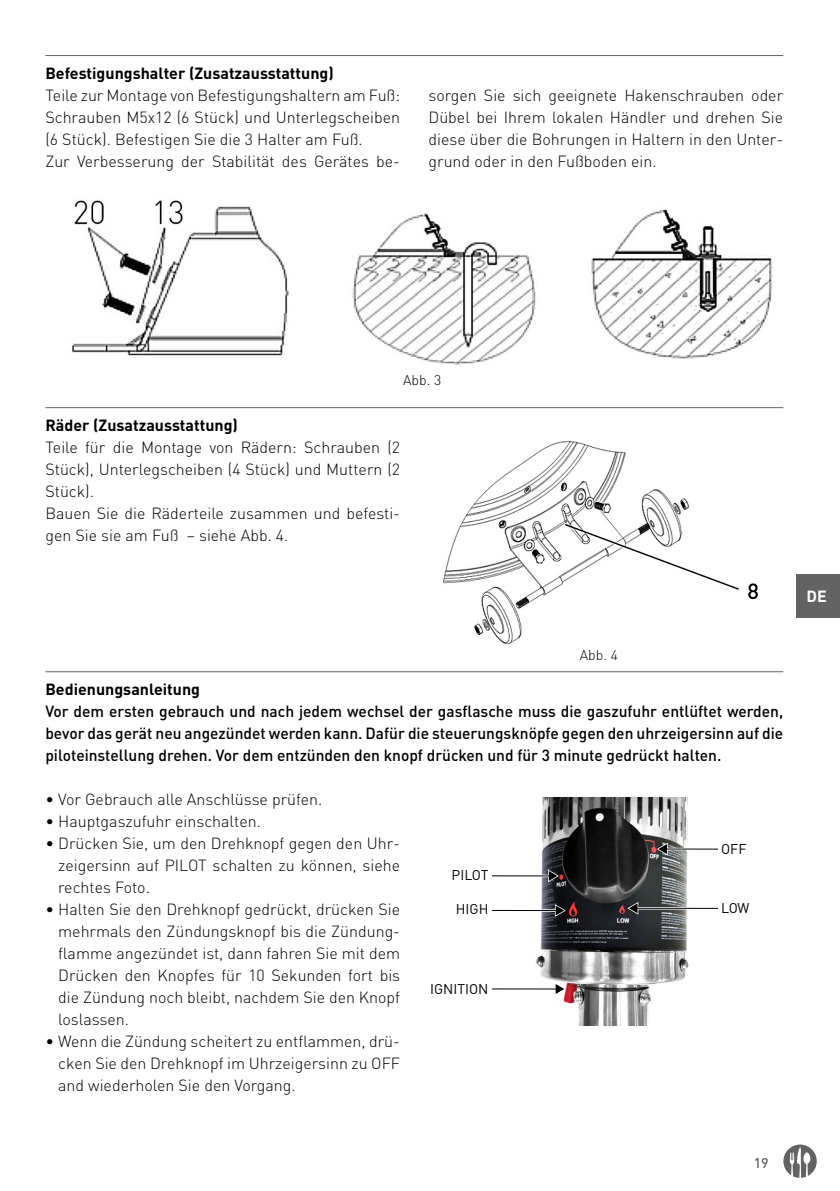
<style>
.page{position:relative;width:840px;height:1191px;background:#fff}
.page>*{position:absolute;margin:0;border:0;box-sizing:border-box;transform-origin:0 0}
.t1{font:300 16px/22px "DIN Pro";color:#000;text-align:justify}
.t2{font:500 16px/22px "DIN Pro";color:#000;text-align:justify}
.t3{font:700 16px "DIN Pro";color:#000}
.t4{font:700 16px "DIN Pro";color:#fff}
.t5{font:14px "DIN Pro";color:#000}
.t6{font:300 14px "DIN Pro";color:#000}
.t7{font:500 14px "DIN Pro";color:#646363}
</style>
<div class="page">
<div style="left:796px;top:574px;width:43px;height:43px;background:#646363"></div>
<svg style="left:783px;top:1144px;width:33px;height:33px"></svg>
<hr style="left:45px;top:55px;width:737px;height:1px;background:#646363">
<hr style="left:45px;top:407px;width:737px;height:1px;background:#646363">
<img style="left:72px;top:200px;width:701px;height:165px">
<img style="left:443px;top:441px;width:315px;height:204px">
<hr style="left:45px;top:671px;width:737px;height:1px;background:#646363">
<img style="left:536px;top:797px;width:153px;height:228px">
<svg style="left:492px;top:868px;width:68px;height:15px"></svg>
<svg style="left:492px;top:903px;width:75px;height:15px"></svg>
<svg style="left:492px;top:984px;width:72px;height:10px"></svg>
<svg style="left:625px;top:900px;width:93px;height:16px"></svg>
<svg style="left:655px;top:841px;width:63px;height:15px"></svg>
<p class="t3" style="left:45px;top:60px;width:290px">Befestigungshalter (Zusatzausstattung)</p>
<p class="t1" style="left:45px;top:83px;width:356px;text-align:left">Teile zur Montage von Befestigungshaltern am Fuß:<br>Schrauben M5x12 (6 Stück) und Unterlegscheiben (6 Stück). Befestigen Sie die 3 Halter am Fuß.<br>Zur Verbesserung der Stabilität des Gerätes be-</p>
<p class="t1" style="left:428px;top:83px;width:356px">sorgen Sie sich geeignete Hakenschrauben oder Dübel bei Ihrem lokalen Händler und drehen Sie diese über die Bohrungen in Haltern in den Unter&shy;grund oder in den Fußboden ein.</p>
<p class="t6" style="left:403px;top:370px;width:40px">Abb. 3</p>
<p class="t3" style="left:45px;top:412px;width:194px">Räder (Zusatzausstattung)</p>
<p class="t1" style="left:45px;top:435px;width:356px;text-align:left">Teile für die Montage von Rädern: Schrauben (2<br>Stück), Unterlegscheiben (4 Stück) und Muttern (2<br>Stück).<br>Bauen Sie die Räderteile zusammen und befesti&shy;gen Sie sie am Fuß – siehe Abb. 4.</p>
<p class="t6" style="left:579px;top:646px;width:40px">Abb. 4</p>
<p class="t3" style="left:45px;top:676px;width:156px">Bedienungsanleitung</p>
<p class="t2" style="left:45px;top:698px;width:739px">Vor dem ersten gebrauch und nach jedem wechsel der gasflasche muss die gaszufuhr entlüftet werden, bevor das gerät neu angezündet werden kann. Dafür die steuerungsknöpfe gegen den uhrzeigersinn auf die piloteinstellung drehen. Vor dem entzünden den knopf drücken und für 3 minute gedrückt halten.</p>
<p class="t1" style="left:45px;top:787px;width:278px">• Vor Gebrauch alle Anschlüsse prüfen.</p>
<p class="t1" style="left:45px;top:809px;width:217px">• Hauptgaszufuhr einschalten.</p>
<p class="t1" style="left:58px;top:831px;width:343px;text-indent:-13px">• Drücken Sie, um den Drehknopf gegen den Uhr&shy;zeigersinn auf PILOT schalten zu können, siehe rechtes Foto.</p>
<p class="t1" style="left:58px;top:897px;width:343px;text-indent:-13px">• Halten Sie den Drehknopf gedrückt, drücken Sie mehrmals den Zündungsknopf bis die Zündung&shy;flamme angezündet ist, dann fahren Sie mit dem Drücken den Knopfes für 10 Sekunden fort bis die Zündung noch bleibt, nachdem Sie den Knopf loslassen.</p>
<p class="t1" style="left:58px;top:1029px;width:343px;text-indent:-13px">• Wenn die Zündung scheitert zu entflammen, drü&shy;cken Sie den Drehknopf im Uhrzeigersinn zu OFF and wiederholen Sie den Vorgang.</p>
<p class="t5" style="left:720px;top:839px;width:27px">OFF</p>
<p class="t5" style="left:451px;top:865px;width:38px">PILOT</p>
<p class="t5" style="left:455px;top:899px;width:34px">HIGH</p>
<p class="t5" style="left:720px;top:898px;width:30px">LOW</p>
<p class="t5" style="left:430px;top:979px;width:60px">IGNITION</p>
<p class="t7" style="left:753px;top:1151px;width:16px">19</p>
<p class="t4" style="left:806px;top:583px;width:22px">DE</p>
</div>
